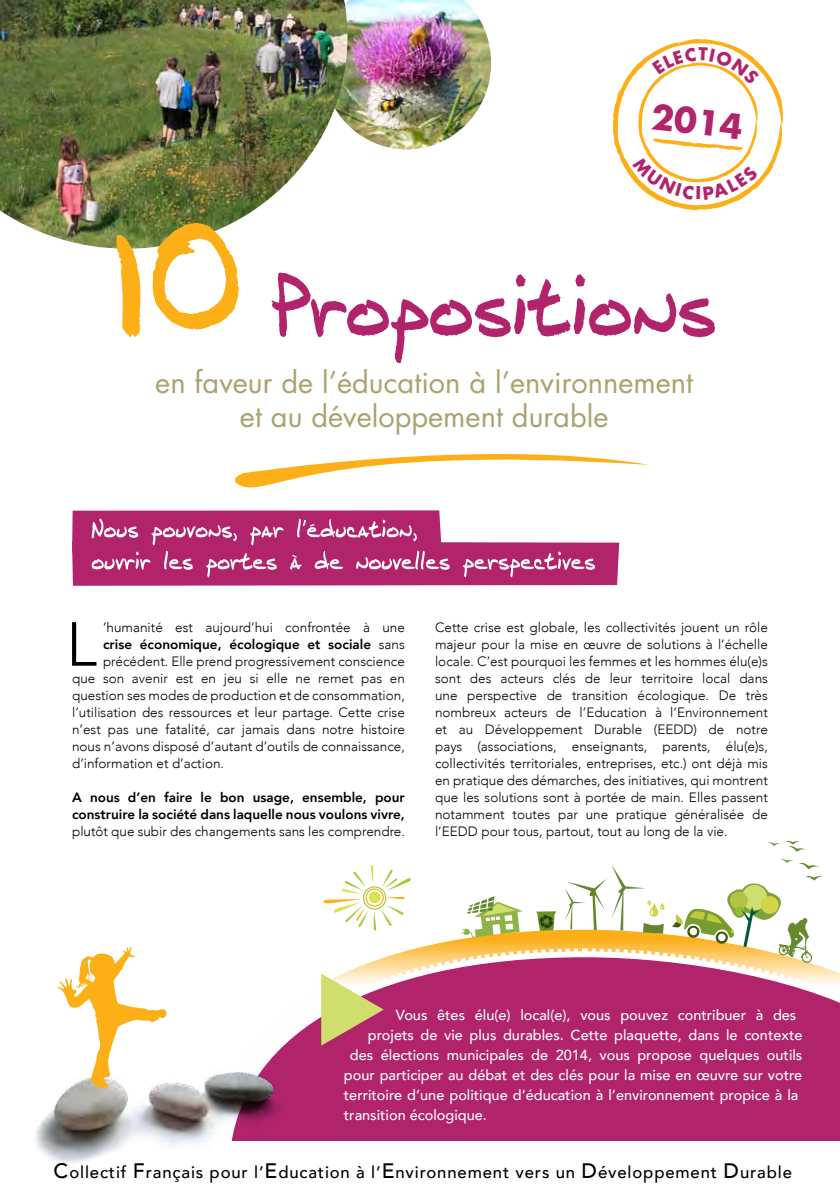
<style>
.page{position:relative;width:840px;height:1191px;background:#fff}
.page>*{position:absolute;margin:0;border:0;box-sizing:border-box;transform-origin:0 0}
.t1{font:300 61.6px "Avenir";color:#000}
.t2{font:700 33.4px "Futura";color:#b1246b}
.t3{font:29px/34.8px "Futura";color:#aba26e;text-align:center}
.t4{font:500 16.8px "Avenir";letter-spacing:.05em;color:#000}
.t5{font:500 14.4px "Avenir";color:#fff}
.t6{font:300 13.6px/17px "Avenir";color:#000;text-align:justify}
.t7{font:800 13.6px/17px "Avenir";color:#000}
.s1{font-weight:300}
.s2{font-size:21px}
</style>
<div class="page">
<img style="left:347px;top:0;width:144px;height:149px">
<svg style="left:431px;top:930px;width:133px;height:15px"></svg>
<svg style="left:386px;top:945px;width:178px;height:12px"></svg>
<div style="left:296px;top:957px;width:543px;height:184px;background:#b1246b"></div>
<img style="left:0;top:0;width:347px;height:249px">
<svg style="left:116px;top:223px;width:123px;height:114px"></svg>
<svg style="left:271px;top:272px;width:443px;height:91px"></svg>
<svg style="left:235px;top:454px;width:414px;height:34px"></svg>
<svg style="left:323px;top:865px;width:88px;height:66px"></svg>
<svg style="left:768px;top:840px;width:37px;height:12px"></svg>
<svg style="left:321px;top:973px;width:62px;height:72px;background:#cfac85"></svg>
<svg style="left:535px;top:911px;width:21px;height:20px"></svg>
<img style="left:537px;top:913px;width:17px;height:17px">
<svg style="left:461px;top:896px;width:61px;height:41px"></svg>
<svg style="left:564px;top:859px;width:275px;height:165px"></svg>
<img style="left:35px;top:1035px;width:261px;height:129px">
<img style="left:52px;top:1072px;width:222px;height:59px">
<svg style="left:57px;top:947px;width:110px;height:140px"></svg>
<svg style="left:72px;top:510px;width:547px;height:76px"></svg>
<svg style="left:612px;top:39px;width:170px;height:171px"></svg>
<h2 class="t2" style="left:654px;top:93px;width:93px;rotate:7deg">2014</h2>
<h3 class="t3" style="left:155px;top:364px;width:539px">en faveur de l’éducation à l’environnement et au développement durable</h3>
<h1 class="t1" style="left:66px;top:608px;width:32px">L</h1>
<p class="t6" style="left:103px;top:618px;width:303px">’humanité est aujourd’hui confrontée à une</p>
<p class="t7" style="left:103px;top:634px;width:303px">crise économique, écologique et sociale <span class="s1">sans</span></p>
<p class="t6" style="left:103px;top:652px;width:303px">précédent. Elle prend progressivement conscience</p>
<p class="t6" style="left:72px;top:669px;width:334px">que son avenir est en jeu si elle ne remet pas en</p>
<p class="t6" style="left:72px;top:686px;width:334px">question ses modes de production et de consommation,</p>
<p class="t6" style="left:72px;top:703px;width:334px">l’utilisation des ressources et leur partage. Cette crise</p>
<p class="t6" style="left:72px;top:720px;width:334px">n’est pas une fatalité, car jamais dans notre histoire</p>
<p class="t6" style="left:72px;top:737px;width:334px">nous n’avons disposé d’autant d’outils de connaissance,</p>
<p class="t6" style="left:72px;top:754px;width:153px">d’information et d’action.</p>
<p class="t7" style="left:72px;top:787px;width:334px">A nous d’en faire le bon usage, ensemble, pour construire la société dans laquelle nous voulons vivre,</p>
<p class="t6" style="left:72px;top:822px;width:334px">plutôt que subir des changements sans les comprendre.</p>
<p class="t6" style="left:435px;top:618px;width:334px">Cette crise est globale, les collectivités jouent un rôle majeur pour la mise en œuvre de solutions à l’échelle locale. C’est pourquoi les femmes et les hommes élu(e)s sont des acteurs clés de leur territoire local dans une perspective de transition écologique. De très nombreux acteurs de l’Education à l’Environnement et au Développement Durable (EEDD) de notre pays (associations, enseignants, parents, élu(e)s, collectivités territoriales, entreprises, etc.) ont déjà mis en pratique des démarches, des initiatives, qui montrent que les solutions sont à portée de main. Elles passent notamment toutes par une pratique généralisée de l’EEDD pour tous, partout, tout au long de la vie.</p>
<p class="t5" style="left:396px;top:1002px;width:401px">Vous êtes élu(e) local(e), vous pouvez contribuer à des</p>
<p class="t5" style="left:368px;top:1022px;width:435px">projets de vie plus durables. Cette plaquette, dans le contexte</p>
<p class="t5" style="left:350px;top:1042px;width:453px">des élections municipales de 2014, vous propose quelques outils</p>
<p class="t5" style="left:344px;top:1062px;width:459px">pour participer au débat et des clés pour la mise en œuvre sur votre</p>
<p class="t5" style="left:344px;top:1082px;width:456px">territoire d’une politique d’éducation à l’environnement propice à la</p>
<p class="t5" style="left:344px;top:1102px;width:144px">transition écologique.</p>
<p class="t4" style="left:54px;top:1158px;width:739px"><span class="s2">C</span>ollectif <span class="s2">F</span>rançais pour l’<span class="s2">E</span>ducation à l’<span class="s2">E</span>nvironnement vers un <span class="s2">D</span>éveloppement <span class="s2">D</span>urable</p>
</div>
